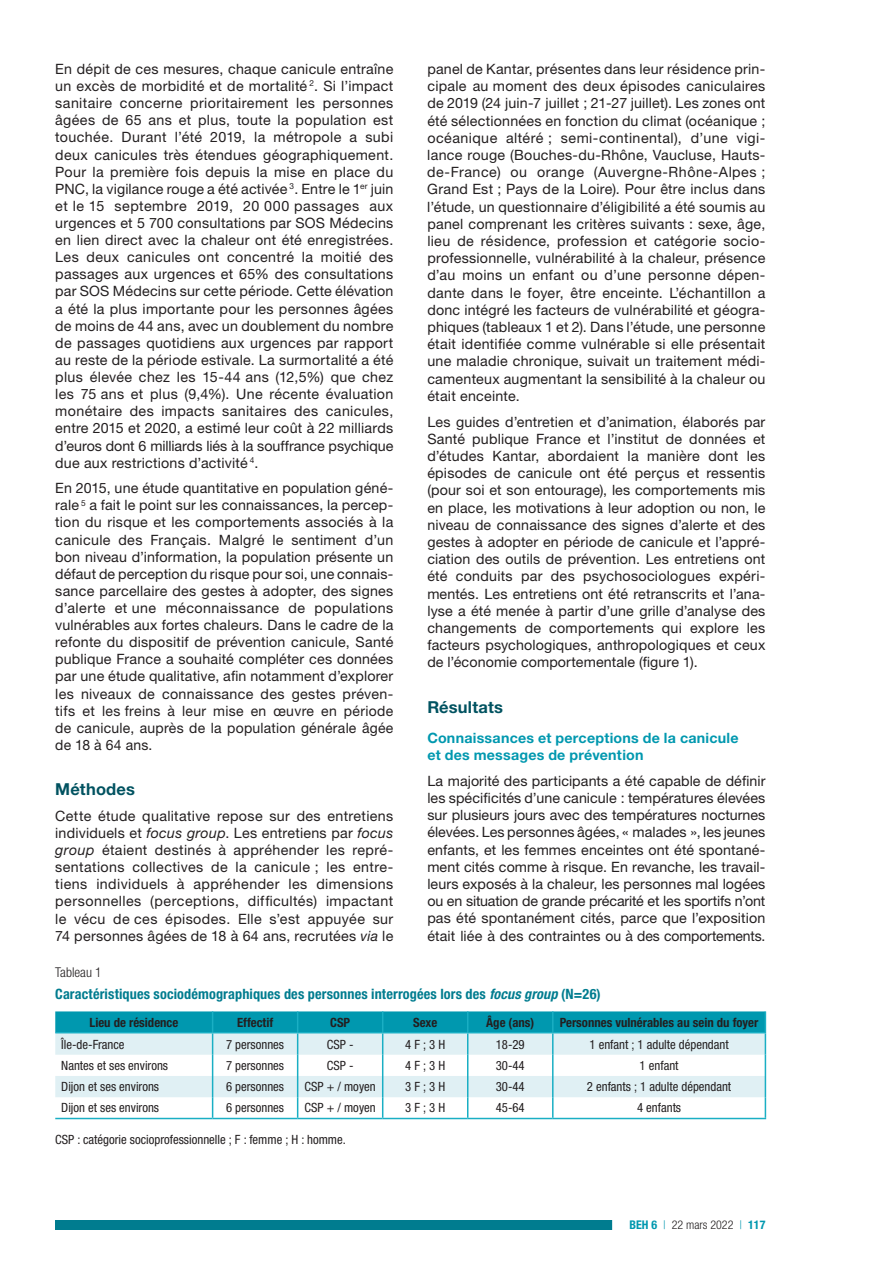
<style>
.page{position:relative;width:893px;height:1263px;background:#fff}
.page>*{position:absolute;margin:0;border:0;box-sizing:border-box;transform-origin:0 0}
.t1{font:700 16.5px "Helvetica Neue LT Std";letter-spacing:.01em;color:#005260}
.t2{font:14.25px/17.1px "Helvetica Neue LT Std";letter-spacing:.015em;color:#231f20;text-align:justify}
.t3{font:700 condensed 14.25px "Helvetica Neue LT Std";letter-spacing:.01em;color:#007c8f}
.t4{font:700 14.25px/17.2px "Helvetica Neue LT Std";letter-spacing:.015em;color:#0098af}
.t5{font:300 condensed 13.5px "Helvetica Neue LT Std";color:#231f20}
.t6{font:condensed 12.75px "Helvetica Neue LT Std";color:#231f20}
.t7{font:700 condensed 12.75px "Helvetica Neue LT Std";color:#231f20}
.t8{font:300 condensed 12px "Helvetica Neue LT Std";color:#231f20}
.s1{font-style:italic}
.s2{font-weight:700;color:#0098af}
.s3{color:#0098af}
</style>
<div class="page">
<div style="left:55px;top:1220px;width:596px;height:10px;background:#007c8f"></div>
<div style="left:612px;top:1219px;width:171px;height:12px;background:#fff"></div>
<hr style="left:55px;top:1118px;width:158px;height:1px;background:#1aafc4">
<hr style="left:213px;top:1118px;width:85px;height:1px;background:#1aafc4">
<hr style="left:298px;top:1118px;width:85px;height:1px;background:#1aafc4">
<hr style="left:383px;top:1118px;width:85px;height:1px;background:#1aafc4">
<hr style="left:468px;top:1118px;width:85px;height:1px;background:#1aafc4">
<svg style="left:55px;top:1011px;width:711px;height:107px"></svg>
<hr style="left:553px;top:1118px;width:213px;height:1px;background:#1aafc4">
<p class="t2" style="left:55px;top:60px;width:340px">En dépit de ces mesures, chaque canicule entraîne un excès de morbidité et de mortalité <sup>2</sup>. Si l’impact sanitaire concerne prioritairement les personnes âgées de 65 ans et plus, toute la population est touchée. Durant l’été 2019, la métropole a subi deux canicules très étendues géographiquement.<br>Pour la première fois depuis la mise en place du PNC, la vigilance rouge a été activée <sup>3</sup>. Entre le 1<sup>er</sup> juin et le 15 septembre 2019, 20 000 passages aux urgences et 5 700 consultations par SOS Médecins en lien direct avec la chaleur ont été enregistrées.<br>Les deux canicules ont concentré la moitié des passages aux urgences et 65% des consultations par SOS Médecins sur cette période. Cette élévation a été la plus importante pour les personnes âgées de moins de 44 ans, avec un doublement du nombre de passages quotidiens aux urgences par rapport au reste de la période estivale. La surmortalité a été plus élevée chez les 15-44 ans (12,5%) que chez les 75 ans et plus (9,4%). Une récente évaluation monétaire des impacts sanitaires des canicules, entre 2015 et 2020, a estimé leur coût à 22 milliards d’euros dont 6 milliards liés à la souffrance psychique due aux restrictions d’activité <sup>4</sup>.</p>
<p class="t2" style="left:55px;top:479px;width:340px">En 2015, une étude quantitative en population géné&shy;rale <sup>5</sup> a fait le point sur les connaissances, la percep&shy;tion du risque et les comportements associés à la canicule des Français. Malgré le sentiment d’un bon niveau d’information, la population présente un défaut de perception du risque pour soi, une connais&shy;sance parcellaire des gestes à adopter, des signes d’alerte et une méconnaissance de populations vulnérables aux fortes chaleurs. Dans le cadre de la refonte du dispositif de prévention canicule, Santé publique France a souhaité compléter ces données par une étude qualitative, afin notamment d’explorer les niveaux de connaissance des gestes préven&shy;tifs et les freins à leur mise en œuvre en période de canicule, auprès de la population générale âgée de 18 à 64 ans.</p>
<p class="t1" style="left:55px;top:779px;width:81px">Méthodes</p>
<p class="t2" style="left:55px;top:807px;width:340px">Cette étude qualitative repose sur des entretiens individuels et <span class="s1">focus group</span>. Les entretiens par <span class="s1">focus group</span> étaient destinés à appréhender les repré&shy;sentations collectives de la canicule ; les entre&shy;tiens individuels à appréhender les dimensions personnelles (perceptions, difficultés) impactant le vécu de ces épisodes. Elle s’est appuyée sur 74 personnes âgées de 18 à 64 ans, recrutées <span class="s1">via</span> le</p>
<p class="t2" style="left:427px;top:60px;width:340px">panel de Kantar, présentes dans leur résidence prin&shy;cipale au moment des deux épisodes caniculaires de 2019 (24 juin-7 juillet ; 21-27 juillet). Les zones ont été sélectionnées en fonction du climat (océanique ; océanique altéré ; semi-continental), d’une vigi&shy;lance rouge (Bouches-du-Rhône, Vaucluse, Hauts&shy;de-France) ou orange (Auvergne-Rhône-Alpes ; Grand Est ; Pays de la Loire). Pour être inclus dans l’étude, un questionnaire d’éligibilité a été soumis au panel comprenant les critères suivants : sexe, âge, lieu de résidence, profession et catégorie socio&shy;professionnelle, vulnérabilité à la chaleur, présence d’au moins un enfant ou d’une personne dépen&shy;dante dans le foyer, être enceinte. L’échantillon a donc intégré les facteurs de vulnérabilité et géogra&shy;phiques (tableaux 1 et 2). Dans l’étude, une personne était identifiée comme vulnérable si elle présentait une maladie chronique, suivait un traitement médi&shy;camenteux augmentant la sensibilité à la chaleur ou était enceinte.</p>
<p class="t2" style="left:427px;top:413px;width:340px">Les guides d’entretien et d’animation, élaborés par Santé publique France et l’institut de données et d’études Kantar, abordaient la manière dont les épisodes de canicule ont été perçus et ressentis (pour soi et son entourage), les comportements mis en place, les motivations à leur adoption ou non, le niveau de connaissance des signes d’alerte et des gestes à adopter en période de canicule et l’appré&shy;ciation des outils de prévention. Les entretiens ont été conduits par des psychosociologues expéri&shy;mentés. Les entretiens ont été retranscrits et l’ana&shy;lyse a été menée à partir d’une grille d’analyse des changements de comportements qui explore les facteurs psychologiques, anthropologiques et ceux de l’économie comportementale (figure 1).</p>
<p class="t1" style="left:427px;top:697px;width:77px">Résultats</p>
<p class="t4" style="left:427px;top:729px;width:313px">Connaissances et perceptions de la canicule et des messages de prévention</p>
<p class="t2" style="left:427px;top:772px;width:340px">La majorité des participants a été capable de définir les spécificités d’une canicule : températures élevées sur plusieurs jours avec des températures nocturnes élevées. Les personnes âgées, « malades », les jeunes enfants, et les femmes enceintes ont été spontané&shy;ment cités comme à risque. En revanche, les travail&shy;leurs exposés à la chaleur, les personnes mal logées ou en situation de grande précarité et les sportifs n’ont pas été spontanément cités, parce que l’exposition était liée à des contraintes ou à des comportements.</p>
<p class="t5" style="left:55px;top:965px;width:48px">Tableau 1</p>
<p class="t3" style="left:55px;top:985px;width:547px">Caractéristiques sociodémographiques des personnes interrogées lors des <span class="s1">focus group</span> (N=26)</p>
<p class="t7" style="left:89px;top:1014px;width:90px">Lieu de résidence</p>
<p class="t7" style="left:237px;top:1014px;width:38px">Effectif</p>
<p class="t7" style="left:330px;top:1014px;width:22px">CSP</p>
<p class="t7" style="left:413px;top:1014px;width:26px">Sexe</p>
<p class="t7" style="left:486px;top:1014px;width:50px">Âge (ans)</p>
<p class="t7" style="left:560px;top:1014px;width:200px">Personnes vulnérables au sein du foyer</p>
<p class="t6" style="left:61px;top:1037px;width:65px">Île-de-France</p>
<p class="t6" style="left:226px;top:1037px;width:60px">7 personnes</p>
<p class="t6" style="left:327px;top:1037px;width:28px">CSP -</p>
<p class="t6" style="left:405px;top:1037px;width:42px">4 F; 3 H</p>
<p class="t6" style="left:496px;top:1037px;width:30px">18-29</p>
<p class="t6" style="left:589px;top:1037px;width:141px">1 enfant ; 1 adulte dépendant</p>
<p class="t6" style="left:61px;top:1058px;width:108px">Nantes et ses environs</p>
<p class="t6" style="left:226px;top:1058px;width:60px">7 personnes</p>
<p class="t6" style="left:327px;top:1058px;width:28px">CSP -</p>
<p class="t6" style="left:405px;top:1058px;width:42px">4 F; 3 H</p>
<p class="t6" style="left:496px;top:1058px;width:30px">30-44</p>
<p class="t6" style="left:640px;top:1058px;width:40px">1 enfant</p>
<p class="t6" style="left:61px;top:1079px;width:99px">Dijon et ses environs</p>
<p class="t6" style="left:226px;top:1079px;width:60px">6 personnes</p>
<p class="t6" style="left:305px;top:1079px;width:73px">CSP + / moyen</p>
<p class="t6" style="left:405px;top:1079px;width:42px">3 F; 3 H</p>
<p class="t6" style="left:496px;top:1079px;width:30px">30-44</p>
<p class="t6" style="left:587px;top:1079px;width:146px">2 enfants ; 1 adulte dépendant</p>
<p class="t6" style="left:61px;top:1100px;width:99px">Dijon et ses environs</p>
<p class="t6" style="left:226px;top:1100px;width:60px">6 personnes</p>
<p class="t6" style="left:305px;top:1100px;width:73px">CSP + / moyen</p>
<p class="t6" style="left:405px;top:1100px;width:42px">3 F; 3 H</p>
<p class="t6" style="left:496px;top:1100px;width:30px">45-64</p>
<p class="t6" style="left:637px;top:1100px;width:46px">4 enfants</p>
<p class="t6" style="left:55px;top:1132px;width:292px">CSP : catégorie socioprofessionnelle ; F : femme ; H : homme.</p>
<p class="t8" style="left:629px;top:1218px;width:138px"><span class="s2">BEH 6</span> <span class="s3">|</span> 22 mars 2022 <span class="s3">|</span> <span class="s2">117</span></p>
</div>
